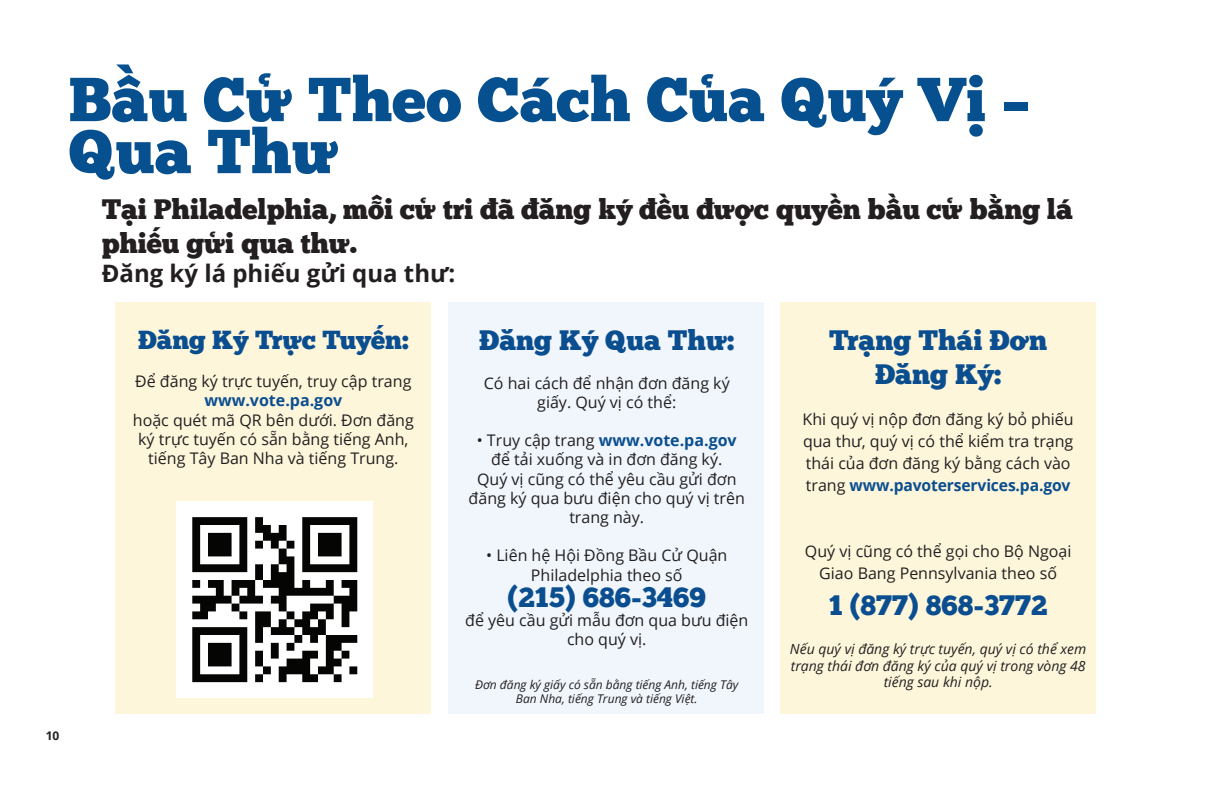
<style>
.page{position:relative;width:1224px;height:792px;background:#fff}
.page>*{position:absolute;margin:0;border:0;box-sizing:border-box;transform-origin:0 0}
.t1{font:62px/52px "Chunk Five Ex";color:#065090}
.t2{font:28px/33.6px "Chunk Five Ex";letter-spacing:-.005em;color:#231f20}
.t3{font:28px/33.6px "Chunk Five Ex";color:#0b4e90;text-align:center}
.t4{font:26px "Chunk Five Ex";color:#0b4e90}
.t5{font:700 24px "Open Sans";color:#231f20}
.t6{font:16px/19.2px "Open Sans";color:#231f20;text-align:center}
.t7{font:700 16px "Open Sans";color:#0b4e90}
.t8{font:italic 14px/16.8px "Open Sans";color:#231f20;text-align:center}
.t9{font:italic 12px/14.4px "Open Sans";color:#231f20;text-align:center}
.t10{font:700 12px "Open Sans";color:#231f20}
.s1{font-weight:700;color:#0b4e90}
</style>
<div class="page">
<div style="left:116px;top:302px;width:315px;height:412px;background:#fdf6db"></div>
<div style="left:448px;top:302px;width:315px;height:412px;background:#f0f6fb"></div>
<div style="left:781px;top:302px;width:315px;height:412px;background:#fdf6db"></div>
<div style="left:177px;top:501px;width:196px;height:197px;background:#fff"></div>
<svg style="left:192px;top:517px;width:165px;height:165px"></svg>
<h1 class="t1" style="left:69px;top:72px;width:962px">Bầu Cử Theo Cách Của Quý Vị –<br>Qua Thư</h1>
<h2 class="t2" style="left:102px;top:192px;width:973px">Tại Philadelphia, mỗi cử tri đã đăng ký đều được quyền bầu cử bằng lá phiếu gửi qua thư.</h2>
<h3 class="t5" style="left:102px;top:256px;width:355px">Đăng ký lá phiếu gửi qua thư:</h3>
<p class="t10" style="left:46px;top:727px;width:15px">10</p>
<h3 class="t4" style="left:138px;top:320px;width:272px">Đăng Ký Trực Tuyến:</h3>
<p class="t6" style="left:135px;top:371px;width:278px">Để đăng ký trực tuyến, truy cập trang</p>
<p class="t7" style="left:204px;top:389px;width:140px">www.vote.pa.gov</p>
<p class="t6" style="left:133px;top:410px;width:283px">hoặc quét mã QR bên dưới. Đơn đăng ký trực tuyến có sẵn bằng tiếng Anh, tiếng Tây Ban Nha và tiếng Trung.</p>
<h2 class="t3" style="left:479px;top:323px;width:257px">Đăng Ký Qua Thư:</h2>
<p class="t6" style="left:484px;top:373px;width:247px">Có hai cách để nhận đơn đăng ký giấy. Quý vị có thể:</p>
<p class="t6" style="left:469px;top:430px;width:278px">• Truy cập trang <span class="s1">www.vote.pa.gov </span>để tải xuống và in đơn đăng ký.<br>Quý vị cũng có thể yêu cầu gửi đơn đăng ký qua bưu điện cho quý vị trên trang này.</p>
<p class="t6" style="left:486px;top:546px;width:243px">• Liên hệ Hội Đồng Bầu Cử Quận<br>Philadelphia theo số</p>
<h2 class="t3" style="left:508px;top:580px;width:200px">(215) 686-3469</h2>
<p class="t6" style="left:465px;top:610px;width:285px">để yêu cầu gửi mẫu đơn qua bưu điện cho quý vị.</p>
<p class="t9" style="left:475px;top:677px;width:265px">Đơn đăng ký giấy có sẵn bằng tiếng Anh, tiếng Tây<br>Ban Nha, tiếng Trung và tiếng Việt.</p>
<h2 class="t3" style="left:829px;top:323px;width:220px">Trạng Thái Đơn<br>Đăng Ký:</h2>
<p class="t6" style="left:803px;top:408px;width:273px;line-height:22px;text-align:left">Khi quý vị nộp đơn đăng ký bỏ phiếu qua thư, quý vị có thể kiểm tra trạng thái của đơn đăng ký bằng cách vào trang <span class="s1">www.pavoterservices.pa.gov</span></p>
<p class="t6" style="left:805px;top:540px;width:268px;line-height:22px">Quý vị cũng có thể gọi cho Bộ Ngoại<br>Giao Bang Pennsylvania theo số</p>
<h2 class="t3" style="left:829px;top:588px;width:220px">1 (877) 868-3772</h2>
<p class="t8" style="left:790px;top:640px;width:298px">Nếu quý vị đăng ký trực tuyến, quý vị có thể xem trạng thái đơn đăng ký của quý vị trong vòng 48 tiếng sau khi nộp.</p>
</div>
